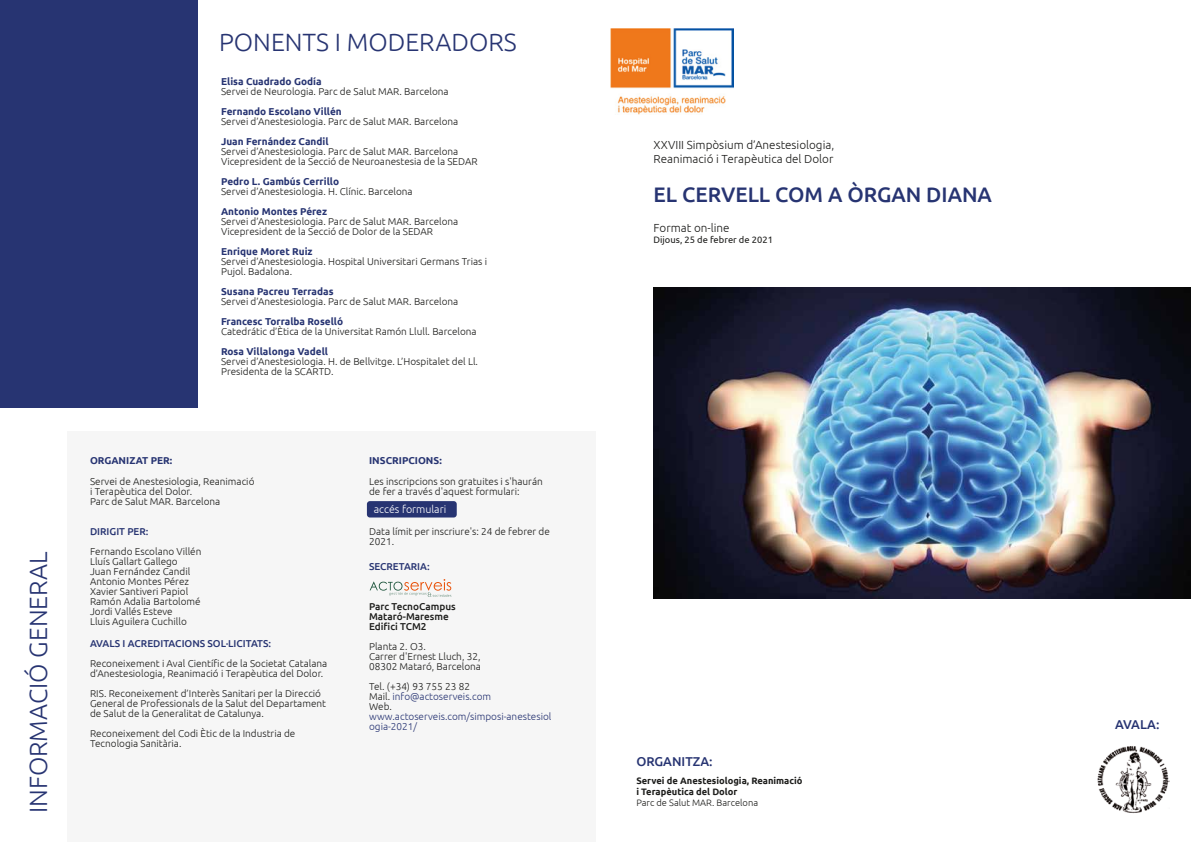
<style>
.page{position:relative;width:1191px;height:842px;background:#fff}
.page>*{position:absolute;margin:0;border:0;box-sizing:border-box;transform-origin:0 0}
.t1{font:300 25px "Ubuntu";color:#273472}
.t2{font:500 21px "Ubuntu";color:#273472}
.t3{font:500 12.8px "Ubuntu";color:#273472}
.t4{font:300 11.7px/14px "Ubuntu";color:#1d1d1b}
.t5{font:300 10.7px "Ubuntu";color:#fff}
.t6{font:300 10px/10px "Ubuntu";color:#1d1d1b}
.t7{font:700 10px "Ubuntu";color:#273472}
.t8{font:500 10px "Ubuntu";color:#273472}
.t9{font:300 10px/10px "Ubuntu";color:#273472}
.t10{font:500 10px/10px "Ubuntu";color:#1d1d1b}
.t11{font:700 9.3px/11.2px "Ubuntu";color:#1d1d1b}
.t12{font:300 9.3px "Ubuntu";color:#1d1d1b}
.t13{font:9.3px "Ubuntu";color:#1d1d1b}
.s1{color:#273472}
</style>
<div class="page">
<div style="left:67px;top:432px;width:529px;height:410px;background:#f6f6f6"></div>
<div style="left:0;top:0;width:197px;height:407px;background:#273472"></div>
<img style="left:610px;top:28px;width:123px;height:86px">
<img style="left:1097px;top:746px;width:72px;height:68px">
<svg style="left:370px;top:579px;width:81px;height:18px"></svg>
<img style="left:653px;top:288px;width:538px;height:310px">
<div style="left:367px;top:501px;width:90px;height:16px;background:#273472;border-radius:3px"></div>
<h1 class="t1" style="left:23px;top:813px;width:264px;rotate:-90deg">INFORMACIÓ GENERAL</h1>
<h1 class="t1" style="left:219px;top:27px;width:299px">PONENTS I MODERADORS</h1>
<p class="t7" style="left:221px;top:75px;width:102px">Elisa Cuadrado Godía</p>
<p class="t6" style="left:221px;top:86px;width:229px">Servei de Neurologia. Parc de Salut MAR. Barcelona</p>
<p class="t7" style="left:221px;top:105px;width:122px">Fernando Escolano Villén</p>
<p class="t6" style="left:221px;top:116px;width:239px">Servei d’Anestesiologia. Parc de Salut MAR. Barcelona</p>
<p class="t7" style="left:221px;top:135px;width:109px">Juan Fernández Candil</p>
<p class="t6" style="left:221px;top:146px;width:258px">Servei d’Anestesiologia. Parc de Salut MAR. Barcelona<br>Vicepresident de la Secció de Neuroanestesia de la SEDAR</p>
<p class="t7" style="left:221px;top:175px;width:119px">Pedro L. Gambús Cerrillo</p>
<p class="t6" style="left:221px;top:186px;width:193px">Servei d’Anestesiologia. H. Clínic. Barcelona</p>
<p class="t7" style="left:221px;top:205px;width:108px">Antonio Montes Pérez</p>
<p class="t6" style="left:221px;top:216px;width:239px">Servei d’Anestesiologia. Parc de Salut MAR. Barcelona<br>Vicepresident de la Secció de Dolor de la SEDAR</p>
<p class="t7" style="left:221px;top:245px;width:93px">Enrique Moret Ruiz</p>
<p class="t6" style="left:221px;top:256px;width:267px">Servei d’Anestesiologia. Hospital Universitari Germans Trias i<br>Pujol. Badalona.</p>
<p class="t7" style="left:221px;top:285px;width:114px">Susana Pacreu Terradas</p>
<p class="t6" style="left:221px;top:296px;width:239px">Servei d’Anestesiologia. Parc de Salut MAR. Barcelona</p>
<p class="t7" style="left:221px;top:315px;width:123px">Francesc Torralba Roselló</p>
<p class="t6" style="left:221px;top:326px;width:257px">Catedrátic d’Ètica de la Universitat Ramón Llull. Barcelona</p>
<p class="t7" style="left:221px;top:345px;width:108px">Rosa Villalonga Vadell</p>
<p class="t6" style="left:221px;top:356px;width:258px">Servei d’Anestesiologia. H. de Bellvitge. L’Hospitalet del Ll.<br>Presidenta de la SCARTD.</p>
<p class="t7" style="left:90px;top:454px;width:84px">ORGANIZAT PER:</p>
<p class="t6" style="left:90px;top:476px;width:166px">Servei de Anestesiologia, Reanimació i Terapèutica del Dolor.<br>Parc de Salut MAR. Barcelona</p>
<p class="t8" style="left:90px;top:525px;width:60px">DIRIGIT PER:</p>
<p class="t6" style="left:90px;top:546px;width:113px">Fernando Escolano Villén<br>Lluís Gallart Gallego<br>Juan Fernández Candil<br>Antonio Montes Pérez<br>Xavier Santiveri Papiol<br>Ramón Adalia Bartolomé<br>Jordi Vallés Esteve<br>Lluis Aguilera Cuchillo</p>
<p class="t8" style="left:90px;top:637px;width:183px">AVALS I ACREDITACIONS SOL·LICITATS:</p>
<p class="t6" style="left:90px;top:658px;width:239px">Reconeixement i Aval Científic de la Societat Catalana d’Anestesiologia, Reanimació i Terapèutica del Dolor.</p>
<p class="t6" style="left:90px;top:688px;width:237px">RIS. Reconeixement d’Interès Sanitari per la Direcció<br>General de Professionals de la Salut del Departament de Salut de la Generalitat de Catalunya.</p>
<p class="t6" style="left:90px;top:728px;width:207px">Reconeixement del Codi Ètic de la Industria de<br>Tecnologia Sanitària.</p>
<p class="t7" style="left:369px;top:454px;width:74px">INSCRIPCIONS:</p>
<p class="t6" style="left:369px;top:476px;width:175px">Les inscripcions son gratuites i s'haurán de fer a través d'aquest formulari:</p>
<p class="t6" style="left:369px;top:526px;width:182px">Data límit per inscriure's: 24 de febrer de<br>2021.</p>
<p class="t5" style="left:374px;top:503px;width:74px">accés formulari</p>
<p class="t8" style="left:369px;top:560px;width:62px">SECRETARIA:</p>
<p class="t10" style="left:369px;top:601px;width:88px">Parc TecnoCampus<br>Mataró-Maresme<br>Edifici TCM2</p>
<p class="t6" style="left:369px;top:641px;width:113px">Planta 2. O3.<br>Carrer d'Ernest Lluch, 32,<br>08302 Mataró, Barcelona</p>
<p class="t6" style="left:369px;top:681px;width:123px">Tel. (+34) 93 755 23 82<br>Mail. <span class="s1">info@actoserveis.com<br></span>Web.</p>
<p class="t9" style="left:369px;top:711px;width:184px">www.actoserveis.com/simposi-anestesiol ogia-2021/</p>
<p class="t4" style="left:653px;top:137px;width:182px">XXVIII Simpòsium d’Anestesiologia,<br>Reanimació i Terapèutica del Dolor</p>
<h2 class="t2" style="left:653px;top:181px;width:340px">EL CERVELL COM A ÒRGAN DIANA</h2>
<p class="t4" style="left:653px;top:220px;width:77px">Format on-line</p>
<p class="t13" style="left:653px;top:234px;width:121px">Dijous, 25 de febrer de 2021</p>
<p class="t3" style="left:636px;top:754px;width:78px">ORGANITZA:</p>
<p class="t11" style="left:636px;top:775px;width:168px">Servei de Anestesiologia, Reanimació i Terapèutica del Dolor</p>
<p class="t12" style="left:636px;top:797px;width:123px">Parc de Salut MAR. Barcelona</p>
<p class="t3" style="left:1115px;top:716px;width:46px">AVALA:</p>
</div>
